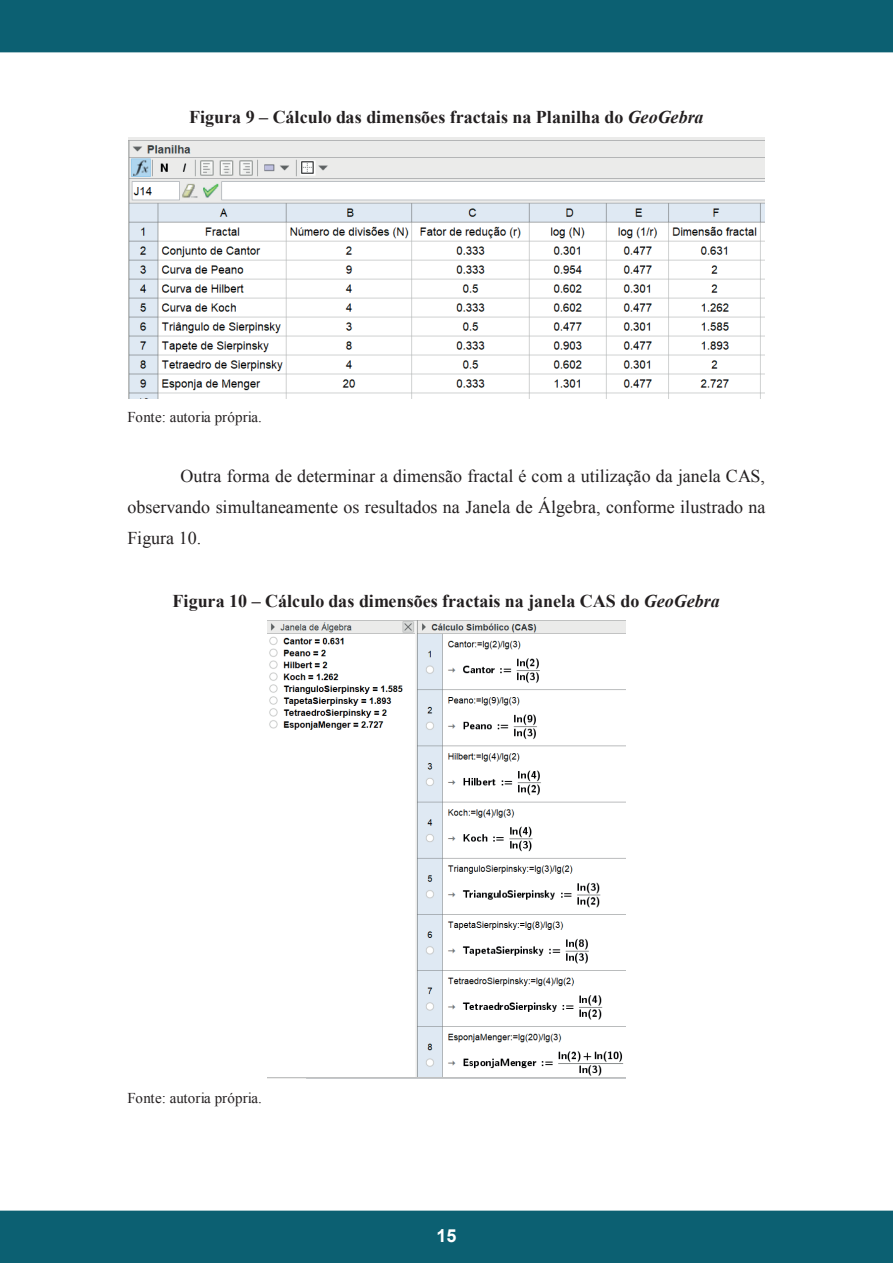
<style>
.page{position:relative;width:893px;height:1263px;background:#fff}
.page>*{position:absolute;margin:0;border:0;box-sizing:border-box;transform-origin:0 0}
.t1{font:18px/31px "Times New Roman";color:#231f20;text-align:justify}
.t2{font:700 18px "Times New Roman";color:#231f20}
.t3{font:700 18px "Arial";color:#fff}
.t4{font:15px "Times New Roman";color:#231f20}
.s1{font-style:italic}
</style>
<div class="page">
<img style="left:0;top:0;width:893px;height:1263px">
<img style="left:129px;top:137px;width:635px;height:261px">
<img style="left:267px;top:621px;width:359px;height:458px">
<p class="t2" style="left:189px;top:105px;width:516px">Figura 9 – Cálculo das dimensões fractais na Planilha do <span class="s1">GeoGebra</span></p>
<p class="t4" style="left:128px;top:407px;width:136px">Fonte: autoria própria.</p>
<p class="t1" style="left:127px;top:460px;width:639px;text-indent:53px">Outra forma de determinar a dimensão fractal é com a utilização da janela CAS, observando simultaneamente os resultados na Janela de Álgebra, conforme ilustrado na Figura 10.</p>
<p class="t2" style="left:173px;top:588px;width:549px">Figura 10 – Cálculo das dimensões fractais na janela CAS do <span class="s1">GeoGebra</span></p>
<p class="t4" style="left:128px;top:1087px;width:136px">Fonte: autoria própria.</p>
<p class="t3" style="left:437px;top:1224px;width:22px">15</p>
</div>
